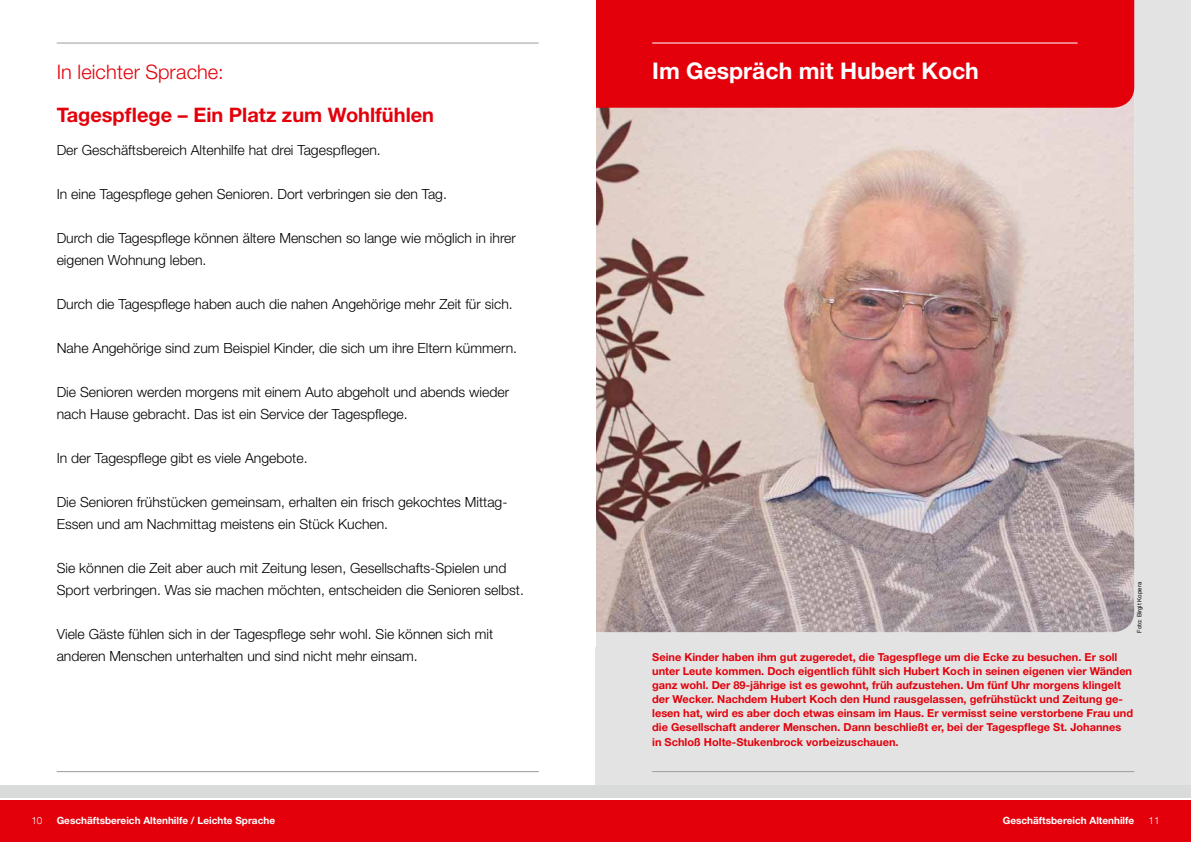
<style>
.page{position:relative;width:1191px;height:842px;background:#fff}
.page>*{position:absolute;margin:0;border:0;box-sizing:border-box;transform-origin:0 0}
.t1{font:700 23px "Helvetica Neue LT Std";color:#fff}
.t2{font:700 20px "Helvetica Neue LT Std";color:#e3000b}
.t3{font:300 20px "Helvetica Neue LT Std";letter-spacing:.005em;color:#e3000b}
.t4{font:300 14px/22px "Helvetica Neue LT Std";color:#000}
.t5{font:700 11px/14.2px "Helvetica Neue LT Std";color:#e3000b}
.t6{font:700 10px "Helvetica Neue LT Std";color:#fff}
.t7{font:300 10px "Helvetica Neue LT Std";color:#fff}
.t8{font:6px "Helvetica Neue LT Std";color:#000}
</style>
<div class="page">
<div style="left:0;top:799px;width:595px;height:43px;background:#e3000b"></div>
<div style="left:595px;top:799px;width:596px;height:43px;background:#e3000b"></div>
<div style="left:0;top:785px;width:595px;height:15px;background:#d9dada"></div>
<div style="left:595px;top:0;width:596px;height:792px;background:#e3e3e3"></div>
<div style="left:595px;top:785px;width:596px;height:15px;background:#d9dada"></div>
<img style="left:595px;top:108px;width:539px;height:524px">
<div style="left:595px;top:0;width:539px;height:108px;background:#e3000b"></div>
<hr style="left:0;top:798px;width:1191px;height:2px;background:#fff">
<hr style="left:57px;top:771px;width:482px;height:1px;background:#9c9c9d">
<hr style="left:652px;top:771px;width:482px;height:1px;background:#9c9c9d">
<hr style="left:57px;top:43px;width:482px;height:1px;background:#9c9c9d">
<hr style="left:652px;top:43px;width:425px;height:1px;background:#fff">
<h2 class="t3" style="left:57px;top:60px;width:169px">In leichter Sprache:</h2>
<h1 class="t1" style="left:652px;top:57px;width:328px">Im Gespräch mit Hubert Koch</h1>
<h2 class="t2" style="left:57px;top:102px;width:379px">Tagespflege – Ein Platz zum Wohlfühlen</h2>
<p class="t4" style="left:57px;top:138px;width:325px">Der Geschäftsbereich Altenhilfe hat drei Tagespflegen.</p>
<p class="t4" style="left:57px;top:182px;width:392px">In eine Tagespflege gehen Senioren. Dort verbringen sie den Tag.</p>
<p class="t4" style="left:57px;top:226px;width:461px">Durch die Tagespflege können ältere Menschen so lange wie möglich in ihrer eigenen Wohnung leben.</p>
<p class="t4" style="left:57px;top:292px;width:457px">Durch die Tagespflege haben auch die nahen Angehörige mehr Zeit für sich.</p>
<p class="t4" style="left:57px;top:336px;width:462px">Nahe Angehörige sind zum Beispiel Kinder, die sich um ihre Eltern kümmern.</p>
<p class="t4" style="left:57px;top:380px;width:454px">Die Senioren werden morgens mit einem Auto abgeholt und abends wieder nach Hause gebracht. Das ist ein Service der Tagespflege.</p>
<p class="t4" style="left:57px;top:446px;width:252px">In der Tagespflege gibt es viele Angebote.</p>
<p class="t4" style="left:57px;top:490px;width:452px">Die Senioren frühstücken gemeinsam, erhalten ein frisch gekochtes Mittag-<br>Essen und am Nachmittag meistens ein Stück Kuchen.</p>
<p class="t4" style="left:57px;top:556px;width:469px">Sie können die Zeit aber auch mit Zeitung lesen, Gesellschafts-Spielen und<br>Sport verbringen. Was sie machen möchten, entscheiden die Senioren selbst.</p>
<p class="t4" style="left:57px;top:622px;width:438px">Viele Gäste fühlen sich in der Tagespflege sehr wohl. Sie können sich mit anderen Menschen unterhalten und sind nicht mehr einsam.</p>
<p class="t8" style="left:1135px;top:633px;width:52px;rotate:-90deg">Foto: Birgit Kopera</p>
<p class="t5" style="left:652px;top:649px;width:482px">Seine Kinder haben ihm gut zugeredet, die Tagespflege um die Ecke zu besuchen. Er soll unter Leute kommen. Doch eigentlich fühlt sich Hubert Koch in seinen eigenen vier Wänden ganz wohl. Der 89-jährige ist es gewohnt, früh aufzustehen. Um fünf Uhr morgens klingelt der Wecker. Nachdem Hubert Koch den Hund rausgelassen, gefrühstückt und Zeitung ge&shy;lesen hat, wird es aber doch etwas einsam im Haus. Er vermisst seine verstorbene Frau und die Gesellschaft anderer Menschen. Dann beschließt er, bei der Tagespflege St. Johannes in Schloß Holte-Stukenbrock vorbeizuschauen.</p>
<p class="t7" style="left:31px;top:815px;width:13px">10</p>
<p class="t6" style="left:57px;top:815px;width:220px">Geschäftsbereich Altenhilfe / Leichte Sprache</p>
<p class="t6" style="left:1002px;top:815px;width:133px">Geschäftsbereich Altenhilfe</p>
<p class="t7" style="left:1148px;top:815px;width:13px">11</p>
</div>
